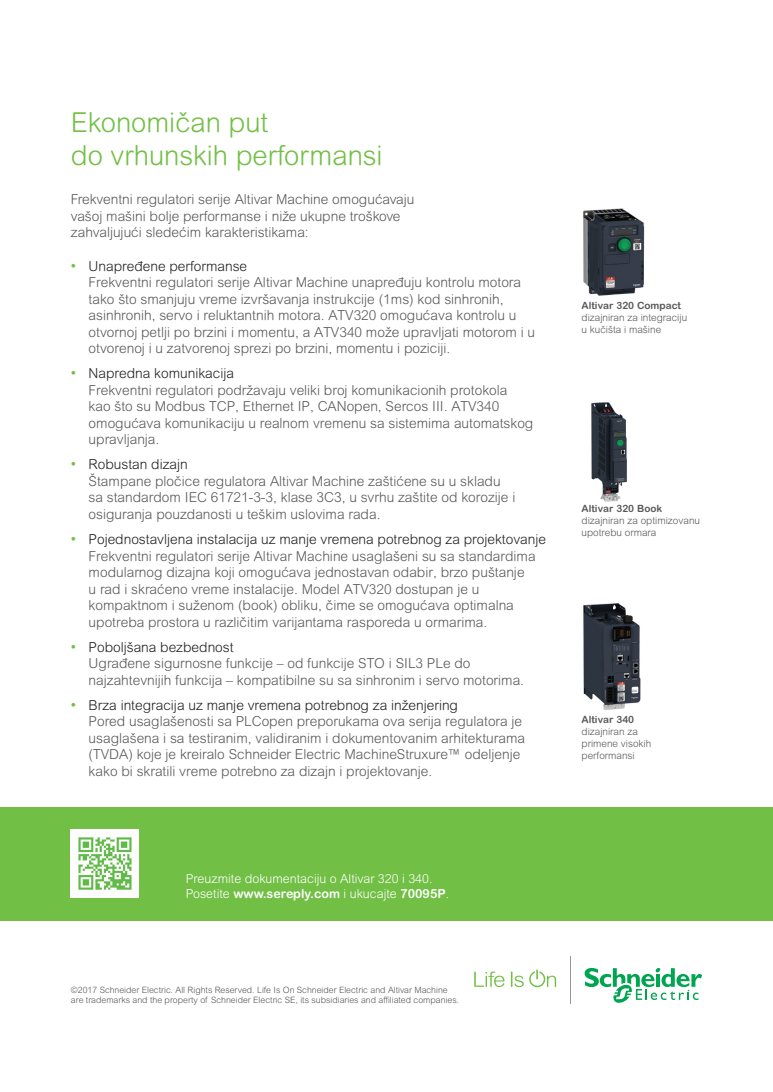
<style>
.page{position:relative;width:773px;height:1092px;background:#fff}
.page>*{position:absolute;margin:0;border:0;box-sizing:border-box;transform-origin:0 0}
.t1{font:300 27.5px/33px "Arial Rounded MT Pro";color:#71bf44}
.t2{font:300 13.75px/16.5px "Arial Rounded MT Pro";color:#57585a}
.t3{font:300 12.5px/15px "Arial Rounded MT Pro";color:#fff}
.t4{font:300 10px/12px "Arial Rounded MT Pro";color:#57585a}
.t5{font:700 10px "Arial Rounded MT Pro";color:#57585a}
.t6{font:300 8.75px/10.5px "Arial Rounded MT Pro";color:#57585a}
.s1{font-size:15px;color:#71bf44}
.s2{color:#231f20}
.s3{font-weight:700}
</style>
<div class="page">
<img style="left:583px;top:208px;width:61px;height:88px">
<img style="left:591px;top:402px;width:36px;height:100px">
<img style="left:583px;top:603px;width:58px;height:107px">
<svg style="left:474px;top:971px;width:30px;height:15px"></svg>
<svg style="left:511px;top:971px;width:12px;height:15px"></svg>
<svg style="left:529px;top:969px;width:27px;height:18px"></svg>
<svg style="left:584px;top:967px;width:118px;height:36px"></svg>
<hr style="left:570px;top:955px;width:1px;height:48px;background:#939598">
<div style="left:0;top:807px;width:772px;height:113px;background:#71bf44"></div>
<img style="left:71px;top:829px;width:68px;height:68px">
<h1 class="t1" style="left:71px;top:108px;width:313px">Ekonomičan put<br>do vrhunskih performansi</h1>
<p class="t2" style="left:71px;top:192px;width:345px">Frekventni regulatori serije Altivar Machine omogućavaju vašoj mašini bolje performanse i niže ukupne troškove zahvaljujući sledećim karakteristikama:</p>
<p class="t2" style="left:89px;top:259px;width:448px;text-indent:-18px"><span class="s1">•</span> <span class="s2">Unapređene performanse<br></span>Frekventni regulatori serije Altivar Machine unapređuju kontrolu motora tako što smanjuju vreme izvršavanja instrukcije (1ms) kod sinhronih, asinhronih, servo i reluktantnih motora. ATV320 omogućava kontrolu u otvornoj petlji po brzini i momentu, a ATV340 može upravljati motorom i u otvorenoj i u zatvorenoj sprezi po brzini, momentu i poziciji.</p>
<p class="t2" style="left:89px;top:366px;width:446px;text-indent:-18px"><span class="s1">•</span> <span class="s2">Napredna komunikacija<br></span>Frekventni regulatori podržavaju veliki broj komunikacionih protokola<br>kao što su Modbus TCP, Ethernet IP, CANopen, Sercos III. ATV340 omogućava komunikaciju u realnom vremenu sa sistemima automatskog upravljanja.</p>
<p class="t2" style="left:89px;top:457px;width:428px;text-indent:-18px"><span class="s1">•</span> <span class="s2">Robustan dizajn<br></span>Štampane pločice regulatora Altivar Machine zaštićene su u skladu sa standardom IEC 61721-3-3, klase 3C3, u svrhu zaštite od korozije i osiguranja pouzdanosti u teškim uslovima rada.</p>
<p class="t2" style="left:89px;top:532px;width:459px;text-indent:-18px"><span class="s1">•</span> <span class="s2">Pojednostavljena instalacija uz manje vremena potrebnog za projektovanje </span>Frekventni regulatori serije Altivar Machine usaglašeni su sa standardima modularnog dizajna koji omogućava jednostavan odabir, brzo puštanje<br>u rad i skraćeno vreme instalacije. Model ATV320 dostupan je u kompaktnom i suženom (book) obliku, čime se omogućava optimalna upotreba prostora u različitim varijantama rasporeda u ormarima.</p>
<p class="t2" style="left:89px;top:640px;width:437px;text-indent:-18px"><span class="s1">•</span> <span class="s2">Poboljšana bezbednost<br></span>Ugrađene sigurnosne funkcije – od funkcije STO i SIL3 PLe do najzahtevnijih funkcija – kompatibilne su sa sinhronim i servo motorima.</p>
<p class="t2" style="left:89px;top:698px;width:438px;text-indent:-18px"><span class="s1">•</span> <span class="s2">Brza integracija uz manje vremena potrebnog za inženjering<br></span>Pored usaglašenosti sa PLCopen preporukama ova serija regulatora je usaglašena i sa testiranim, validiranim i dokumentovanim arhitekturama (TVDA) koje je kreiralo Schneider Electric MachineStruxure™ odeljenje kako bi skratili vreme potrebno za dizajn i projektovanje.</p>
<p class="t5" style="left:581px;top:301px;width:101px">Altivar 320 Compact</p>
<p class="t4" style="left:581px;top:312px;width:107px">dizajniran za integraciju u kučišta i mašine</p>
<p class="t5" style="left:581px;top:504px;width:82px">Altivar 320 Book</p>
<p class="t4" style="left:581px;top:515px;width:120px">dizajniran za optimizovanu upotrebu ormara</p>
<p class="t5" style="left:581px;top:715px;width:54px">Altivar 340</p>
<p class="t4" style="left:581px;top:726px;width:71px">dizajniran za primene visokih performansi</p>
<p class="t3" style="left:186px;top:872px;width:265px">Preuzmite dokumentaciju o Altivar 320 i 340.<br>Posetite <span class="s3">www.sereply.com</span> i ukucajte <span class="s3">70095P</span>.</p>
<p class="t6" style="left:71px;top:985px;width:389px">©2017 Schneider Electric. All Rights Reserved. Life Is On Schneider Electric and Altivar Machine are trademarks and the property of Schneider Electric SE, its subsidiaries and affiliated companies.</p>
</div>
